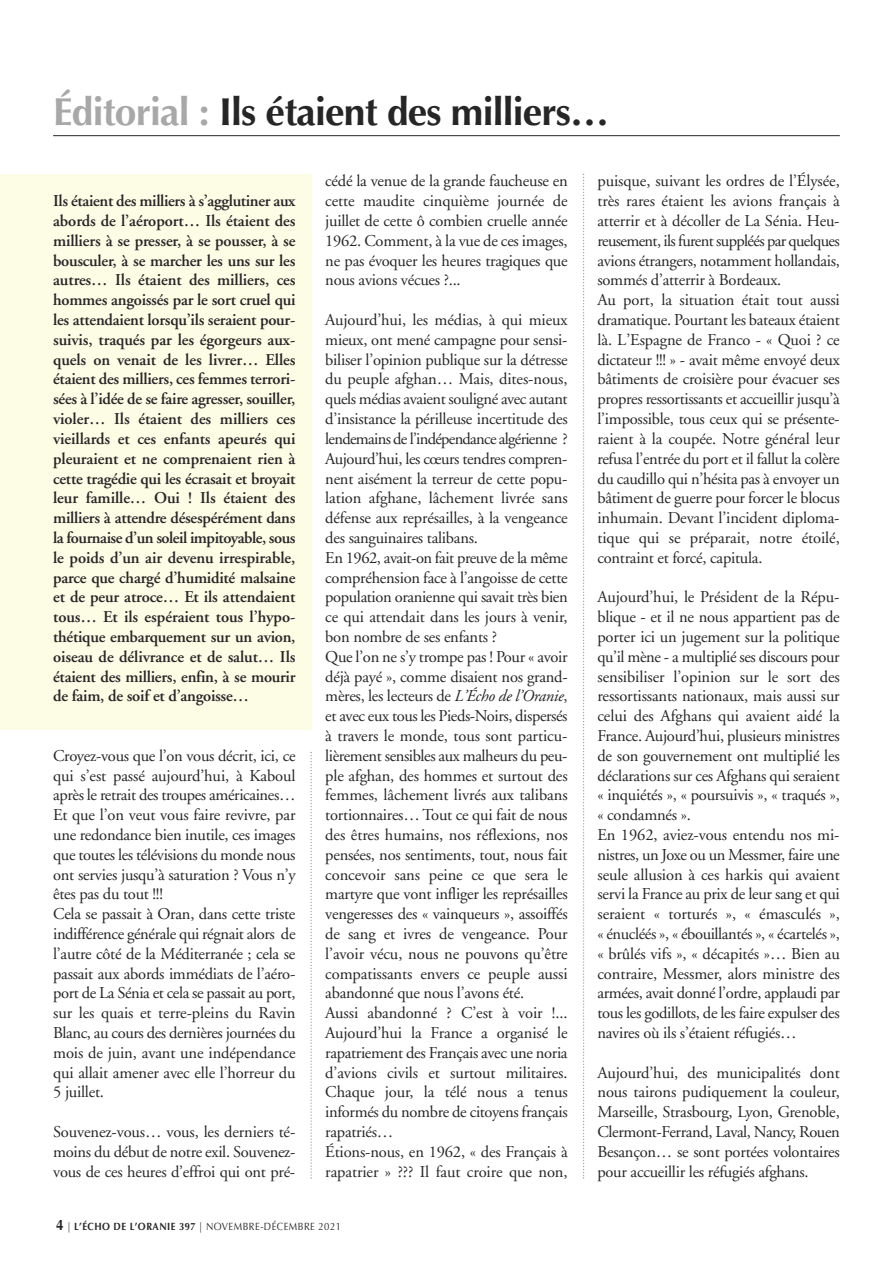
<style>
.page{position:relative;width:893px;height:1263px;background:#fff}
.page>*{position:absolute;margin:0;border:0;box-sizing:border-box;transform-origin:0 0}
.t1{font:700 39px "Optima";letter-spacing:-.02em;color:#272627}
.t2{font:16.5px/19.8px "Adobe Garamond";letter-spacing:-.015em;color:#272627}
.t3{font:600 16.5px/19.8px "Adobe Garamond";letter-spacing:-.015em;color:#272627;text-align:justify}
.t4{font:10.5px "Optima";letter-spacing:.05em;color:#272627;scale:.9 1}
.s1{color:#a9a8a9}
.s2{font-style:inherit}
.s3{font-style:italic}
.s4{font-weight:700;font-size:15px}
.s5{font-weight:700}
</style>
<div class="page">
<div style="left:0;top:174px;width:311px;height:556px;background:#fdfce5"></div>
<svg style="left:310px;top:752px;width:2px;height:427px"></svg>
<svg style="left:583px;top:174px;width:1px;height:1005px"></svg>
<hr style="left:53px;top:135px;width:787px;height:1px;background:#272627">
<h1 class="t1" style="left:53px;top:95px;width:558px"><span class="s1">Éditorial</span> <span class="s1">:</span> Ils étaient des <span class="s2">milliers…</span></h1>
<p class="t3" style="left:53px;top:193px;width:244px">Ils étaient des milliers à s’agglutiner aux abords de l’aéroport… Ils étaient des milliers à se presser, à se pousser, à se bousculer, à se marcher les uns sur les autres… Ils étaient des milliers, ces hommes angoissés par le sort cruel qui les attendaient lorsqu’ils seraient pour - suivis, traqués par les égorgeurs aux - quels on venait de les livrer… Elles étaient des milliers, ces femmes terrori - sées à l’idée de se faire agresser, souiller, violer… Ils étaient des milliers ces vieillards et ces enfants apeurés qui pleuraient et ne comprenaient rien à cette tragédie qui les écrasait et broyait leur famille… Oui ! Ils étaient des milliers à attendre désespérément dans la fournaise d’un soleil impitoyable, sous le poids d’un air devenu irrespirable, parce que chargé d’humidité malsaine et de peur atroce… Et ils attendaient tous… Et ils espéraient tous l’hypo - thétique embarquement sur un avion, oiseau de délivrance et de salut… Ils étaient des milliers, enfin, à se mourir de faim, de soif et d’angoisse…</p>
<p class="t2" style="left:53px;top:747px;width:244px">Croyez-vous que l’on vous décrit, ici, ce qui s’est passé aujourd’hui, à Kaboul après le retrait des troupes américaines… Et que l’on veut vous faire re vivre, par une redondance bien inutile, ces images que toutes les télévisions du monde nous ont servies jusqu’à satu ration ? Vous n’y êtes pas du tout !!!<br>Cela se passait à Oran, dans cette triste indifférence générale qui régnait alors de l’autre côté de la Méditerranée ; cela se passait aux abords immédiats de l’aéro - port de La Sénia et cela se passait au port, sur les quais et terre-pleins du Ravin Blanc, au cours des dernières journées du mois de juin, avant une indépendance qui allait amener avec elle l’horreur du 5 juillet.</p>
<p class="t2" style="left:53px;top:1123px;width:244px;text-align:justify">Souvenez-vous… vous, les derniers té - moins du début de notre exil. Souvenez&shy;vous de ces heures d’effroi qui ont pré -</p>
<p class="t2" style="left:325px;top:173px;width:244px;text-align:justify">cédé la venue de la grande faucheuse en cette maudite cinquième journée de juillet de cette ô combien cruelle année 1962. Comment, à la vue de ces images, ne pas évoquer les heures tragiques que nous avions vécues ?...</p>
<p class="t2" style="left:325px;top:311px;width:244px">Aujourd’hui, les médias, à qui mieux mieux, ont mené campagne pour sensi - biliser l’opinion publique sur la détresse du peuple afghan… Mais, dites-nous, quels médias avaient souligné avec autant d’insistance la périlleuse incertitude des lendemains de l’indépendance algérienne ?<br>Aujourd’hui, les cœurs tendres compren - nent aisément la terreur de cette popu - lation afghane, lâchement livrée sans défense aux représailles, à la vengeance des sanguinaires talibans.<br>En 1962, avait-on fait preuve de la même compréhension face à l’angoisse de cette population oranienne qui savait très bien ce qui attendait dans les jours à venir, bon nombre de ses enfants ?<br>Que l’on ne s’y trompe pas ! Pour « avoir déjà payé », comme disaient nos grand&shy;mères, les lecteurs de <span class="s3">L’Écho de l’Oranie</span>, et avec eux tous les Pieds-Noirs, dispersés à travers le monde, tous sont particu - lièrement sensibles aux malheurs du peu - ple afghan, des hommes et surtout des femmes, lâchement livrés aux talibans tortionnaires… Tout ce qui fait de nous des êtres humains, nos réflexions, nos pensées, nos sentiments, tout, nous fait concevoir sans peine ce que sera le martyre que vont infliger les représailles vengeresses des « vainqueurs », assoiffés de sang et ivres de vengeance. Pour l’avoir vécu, nous ne pouvons qu’être compatissants envers ce peuple aussi abandonné que nous l’avons été.<br>Aussi abandonné ? C’est à voir !...<br>Aujourd’hui la France a organisé le rapatriement des Français avec une noria d’avions civils et surtout militaires.<br>Chaque jour, la télé nous a tenus informés du nombre de citoyens français rapatriés…<br>Étions-nous, en 1962, « des Français à rapatrier » ??? Il faut croire que non,</p>
<p class="t4" style="left:56px;top:1220px;width:318px"><span class="s4">4</span> | <span class="s5">L’ÉCHO DE L’ORANIE</span> <span class="s5">397</span> | NOVEMBRE-DÉCEMBRE 2021</p>
<p class="t2" style="left:597px;top:173px;width:244px">puisque, suivant les ordres de l’Élysée, très rares étaient les avions français à atterrir et à décoller de La Sénia. Heu - reu sement, ils furent suppléés par quelques avions étrangers, notamment hollandais, sommés d’atterrir à Bordeaux.<br>Au port, la situation était tout aussi dramatique. Pourtant les bateaux étaient là. L’Espagne de Franco - « Quoi ? ce dictateur !!! » - avait même envoyé deux bâtiments de croisière pour évacuer ses propres ressortissants et accueillir jusqu’à l’impossible, tous ceux qui se présente - raient à la coupée. Notre général leur refusa l’entrée du port et il fallut la colère du caudillo qui n’hésita pas à envoyer un bâtiment de guerre pour forcer le blocus inhumain. Devant l’incident diploma - tique qui se préparait, notre étoilé, contraint et forcé, capitula.</p>
<p class="t2" style="left:597px;top:589px;width:244px">Aujourd’hui, le Président de la Répu - blique - et il ne nous appartient pas de porter ici un jugement sur la politique qu’il mène - a multiplié ses discours pour sensibiliser l’opinion sur le sort des ressortissants nationaux, mais aussi sur celui des Afghans qui avaient aidé la France. Aujourd’hui, plusieurs ministres de son gouvernement ont multiplié les déclarations sur ces Afghans qui seraient « inquiétés », « poursuivis », « traqués », « condamnés ».<br>En 1962, aviez-vous entendu nos mi - nistres, un Joxe ou un Messmer, faire une seule allusion à ces harkis qui avaient servi la France au prix de leur sang et qui seraient « torturés », « émasculés », « énucléés », « ébouillantés », « écartelés », « brûlés vifs », « décapités »… Bien au contraire, Messmer, alors ministre des armées, avait donné l’ordre, applaudi par tous les godillots, de les faire expulser des navires où ils s’étaient réfugiés…</p>
<p class="t2" style="left:597px;top:1064px;width:244px;text-align:justify">Aujourd’hui, des municipalités dont nous tairons pudiquement la couleur, Marseille, Strasbourg, Lyon, Grenoble, Clermont-Ferrand, Laval, Nancy, Rouen Besançon… se sont portées volontaires pour accueillir les réfugiés afghans.</p>
</div>
